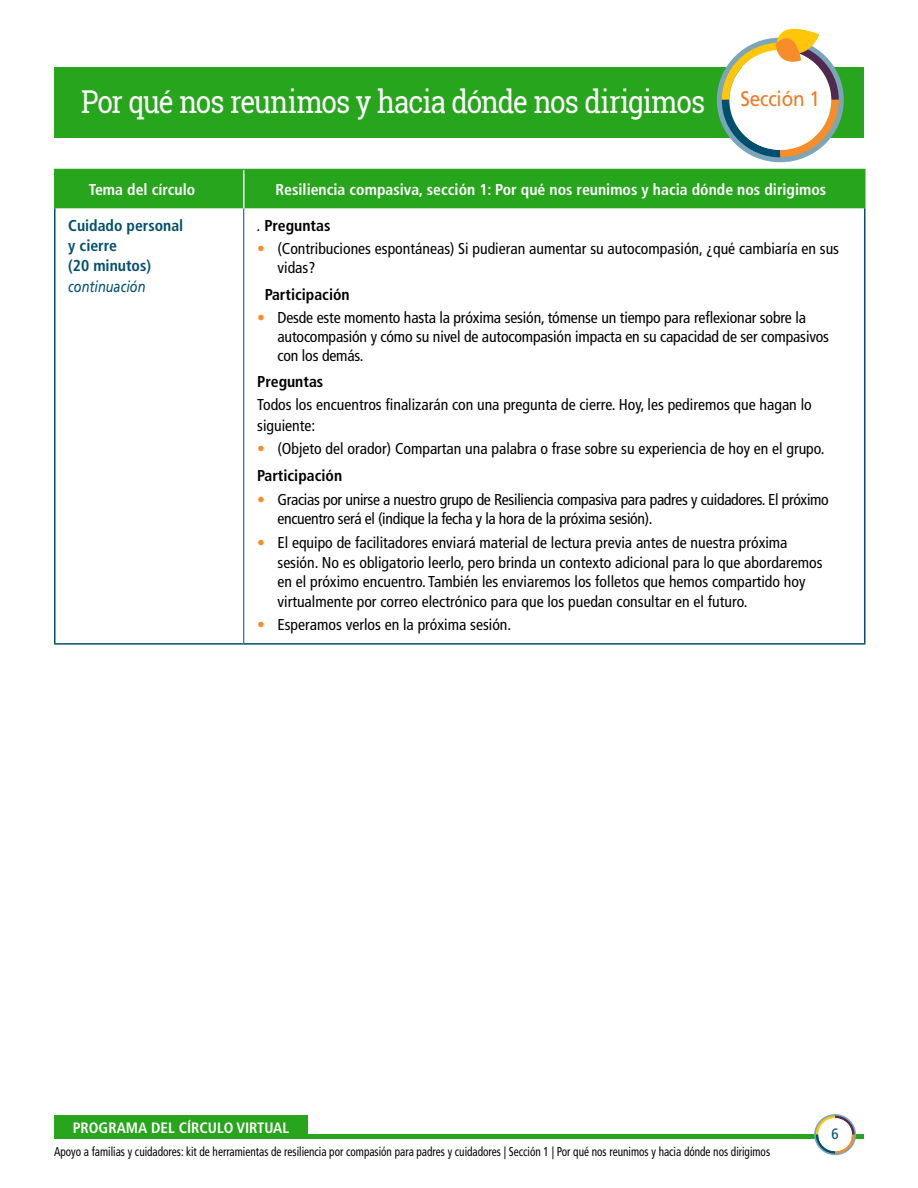
<style>
.page{position:relative;width:918px;height:1188px;background:#fff}
.page>*{position:absolute;margin:0;border:0;box-sizing:border-box;transform-origin:0 0}
.t1{font:31.5px "Roboto Slab";letter-spacing:-.035em;color:#fff;scale:.88 1}
.t2{font:condensed 15.75px/19.5px "Frutiger LT Std";color:#000}
.t3{font:condensed 15.75px/19.5px "Frutiger LT Std";letter-spacing:-.02em;color:#000}
.t4{font:700 condensed 15.75px "Frutiger LT Std";color:#fff}
.t5{font:700 condensed 15.75px/20.2px "Frutiger LT Std";color:#004f6e}
.t6{font:700 condensed 15.75px "Frutiger LT Std";color:#000}
.t7{font:italic 15.75px "Frutiger LT Std";color:#004f6e;scale:.81 1}
.t8{font:700 condensed 15px "Frutiger LT Std";color:#fff}
.t9{font:condensed 15px "Frutiger LT Std";color:#004f6e}
.t10{font:condensed 12.75px "Frutiger LT Std";color:#000;scale:.88 1}
.s1{font-weight:400;font-style:italic;font-stretch:normal}
.s2{color:#f78d2a}
.s3{font-weight:700}
</style>
<div class="page">
<hr style="left:54px;top:1134px;width:810px;height:4px;background:#27a51c">
<svg style="left:814px;top:1114px;width:42px;height:41px"></svg>
<div style="left:818px;top:1118px;width:34px;height:33px;background:#fff;border-radius:50%"></div>
<div style="left:54px;top:1115px;width:254px;height:21px;background:#27a51c"></div>
<div style="left:54px;top:68px;width:810px;height:70px;background:#27a51c"></div>
<svg style="left:717px;top:28px;width:127px;height:134px"></svg>
<div style="left:56px;top:170px;width:808px;height:38px;background:#27a51c"></div>
<hr style="left:54px;top:208px;width:2px;height:435px;background:#004f6e">
<hr style="left:864px;top:208px;width:2px;height:435px;background:#004f6e">
<hr style="left:54px;top:643px;width:190px;height:2px;background:#004f6e">
<hr style="left:244px;top:643px;width:622px;height:2px;background:#004f6e">
<hr style="left:243px;top:208px;width:1px;height:435px;background:#004f6e">
<hr style="left:54px;top:169px;width:190px;height:1px;background:#27a51c">
<hr style="left:54px;top:170px;width:2px;height:38px;background:#27a51c">
<hr style="left:244px;top:169px;width:622px;height:1px;background:#27a51c">
<hr style="left:864px;top:170px;width:2px;height:38px;background:#27a51c">
<hr style="left:243px;top:170px;width:1px;height:38px;background:#fff">
<h1 class="t1" style="left:81px;top:79px;width:841px">Por qué nos reunimos y hacia dónde nos dirigimos <sup>Sección</sup> <sup>1</sup></h1>
<p class="t4" style="left:89px;top:180px;width:108px">Tema del círculo</p>
<p class="t4" style="left:275px;top:180px;width:552px">Resiliencia compasiva, sección 1: Por qué nos reunimos y hacia dónde nos dirigimos</p>
<p class="t5" style="left:68px;top:215px;width:117px">Cuidado personal y cierre<br>(20 minutos)</p>
<p class="t7" style="left:68px;top:277px;width:97px">continuación</p>
<p class="t6" style="left:257px;top:216px;width:75px"><span class="s1">.</span> Preguntas</p>
<p class="t2" style="left:278px;top:239px;width:563px;text-indent:-20px"><span class="s2">•</span> (Contribuciones espontáneas) Si pudieran aumentar su autocompasión, ¿qué cambiaría en sus vidas?</p>
<p class="t6" style="left:265px;top:286px;width:86px">Participación</p>
<p class="t2" style="left:278px;top:309px;width:553px;line-height:18.9px;text-indent:-20px"><span class="s2">•</span> Desde este momento hasta la próxima sesión, tómense un tiempo para reflexionar sobre la autocompasión y cómo su nivel de autocompasión impacta en su capacidad de ser compasivos con los demás.</p>
<p class="t6" style="left:257px;top:373px;width:68px">Preguntas</p>
<p class="t2" style="left:257px;top:395px;width:556px;line-height:20.2px">Todos los encuentros finalizarán con una pregunta de cierre. Hoy, les pediremos que hagan lo siguiente:</p>
<p class="t2" style="left:257px;top:435px;width:569px;line-height:27px"><span class="s2">•</span> (Objeto del orador) Compartan una palabra o frase sobre su experiencia de hoy en el grupo.<br><span class="s3">Participación</span></p>
<p class="t3" style="left:278px;top:490px;width:553px;text-indent:-20px"><span class="s2">•</span> Gracias por unirse a nuestro grupo de Resiliencia compasiva para padres y cuidadores. El próximo encuentro será el (indique la fecha y la hora de la próxima sesión).</p>
<p class="t2" style="left:278px;top:533px;width:547px;text-indent:-20px"><span class="s2">•</span> El equipo de facilitadores enviará material de lectura previa antes de nuestra próxima sesión. No es obligatorio leerlo, pero brinda un contexto adicional para lo que abordaremos en el próximo encuentro. También les enviaremos los folletos que hemos compartido hoy virtualmente por correo electrónico para que los puedan consultar en el futuro.</p>
<p class="t2" style="left:257px;top:615px;width:256px"><span class="s2">•</span> Esperamos verlos en la próxima sesión.</p>
<p class="t8" style="left:73px;top:1119px;width:218px">PROGRAMA DEL CÍRCULO VIRTUAL</p>
<p class="t10" style="left:54px;top:1144px;width:815px">Apoyo a familias y cuidadores: kit de herramientas de resiliencia por compasión para padres y cuidadores | Sección 1 | Por qué nos reunimos y hacia dónde nos dirigimos</p>
<p class="t9" style="left:832px;top:1125px;width:9px">6</p>
</div>
